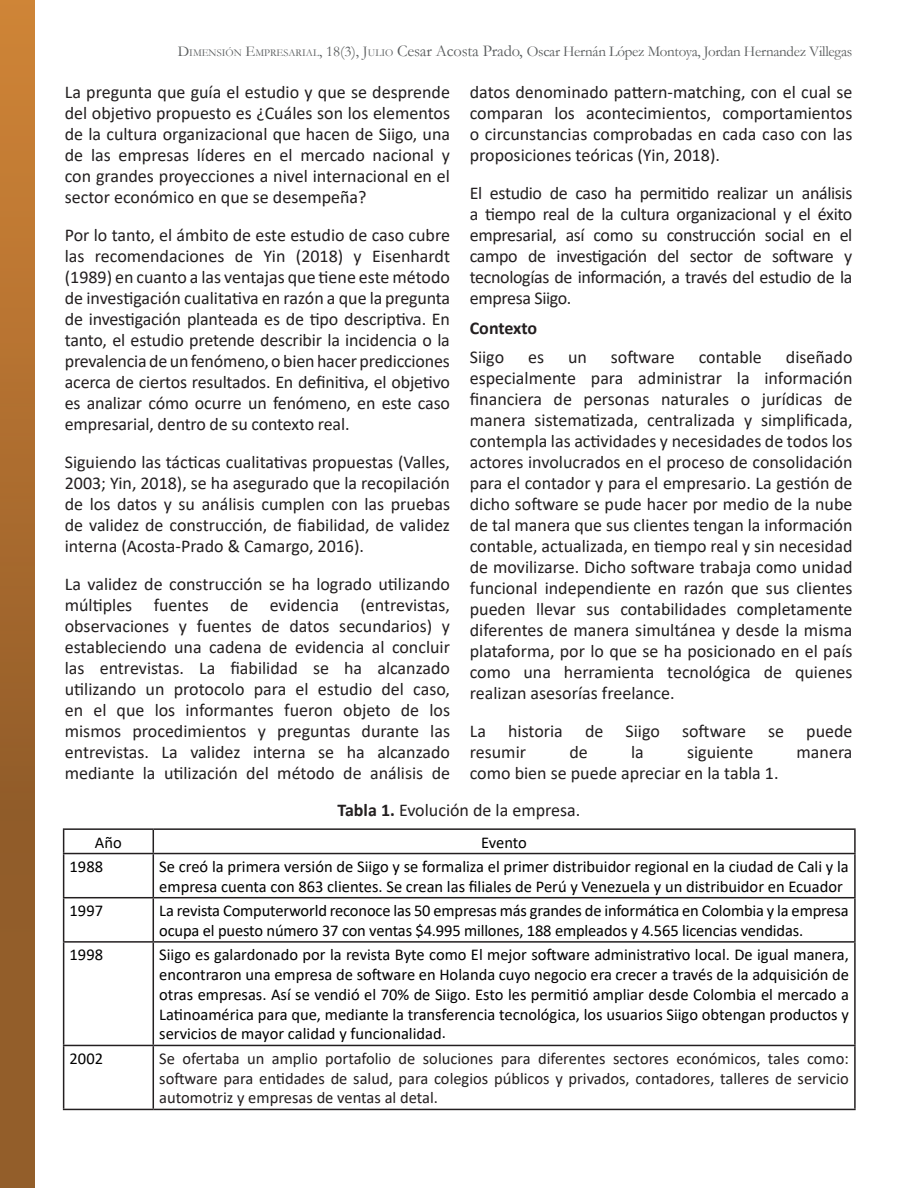
<style>
.page{position:relative;width:918px;height:1188px;background:#fff}
.page>*{position:absolute;margin:0;border:0;box-sizing:border-box;transform-origin:0 0}
.columnas{font:18px/21px "Calibri";color:#231f20;text-align:justify}
.columnas-2{font:700 18px "Calibri";color:#231f20}
.Normal__Web{font:16.5px/19.8px "Calibri";color:#000}
.t1{font:16.5px/19.8px "Calibri";color:#231f20;text-align:justify}
.t2{font:15px "Garamond";letter-spacing:-.02em;color:#585b5c}
.s1{font-style:inherit}
.s2{font-size:10.5px}
.s3{font-size:16.5px}
.s4{font-weight:700}
</style>
<div class="page">
<img style="left:0;top:0;width:35px;height:1188px">
<hr style="left:63px;top:828px;width:90px;height:2px;background:#231f20">
<svg style="left:63px;top:830px;width:1px;height:23px"></svg>
<hr style="left:153px;top:828px;width:703px;height:2px;background:#231f20">
<svg style="left:153px;top:830px;width:1px;height:23px"></svg>
<hr style="left:854px;top:830px;width:2px;height:23px;background:#231f20">
<hr style="left:63px;top:853px;width:90px;height:1px;background:#231f20">
<hr style="left:63px;top:854px;width:1px;height:43px;background:#231f20">
<hr style="left:153px;top:853px;width:703px;height:1px;background:#231f20">
<hr style="left:153px;top:854px;width:1px;height:43px;background:#231f20">
<hr style="left:854px;top:854px;width:2px;height:43px;background:#231f20">
<hr style="left:63px;top:897px;width:90px;height:1px;background:#231f20">
<hr style="left:63px;top:898px;width:1px;height:43px;background:#231f20">
<hr style="left:153px;top:897px;width:703px;height:1px;background:#231f20">
<hr style="left:153px;top:898px;width:1px;height:43px;background:#231f20">
<hr style="left:854px;top:898px;width:2px;height:43px;background:#231f20">
<hr style="left:63px;top:941px;width:90px;height:2px;background:#231f20">
<hr style="left:63px;top:943px;width:1px;height:102px;background:#231f20">
<hr style="left:153px;top:941px;width:703px;height:2px;background:#231f20">
<hr style="left:153px;top:943px;width:1px;height:102px;background:#231f20">
<hr style="left:854px;top:943px;width:2px;height:102px;background:#231f20">
<hr style="left:63px;top:1045px;width:90px;height:1px;background:#231f20">
<hr style="left:63px;top:1046px;width:1px;height:63px;background:#231f20">
<hr style="left:153px;top:1045px;width:703px;height:1px;background:#231f20">
<hr style="left:153px;top:1046px;width:1px;height:63px;background:#231f20">
<hr style="left:854px;top:1046px;width:2px;height:63px;background:#231f20">
<hr style="left:63px;top:1109px;width:90px;height:1px;background:#231f20">
<hr style="left:153px;top:1109px;width:703px;height:1px;background:#231f20">
<p class="t2" style="left:178px;top:42px;width:676px"><span class="s1">D</span><span class="s2">IMENSIÓN</span> <span class="s1">E</span><span class="s2">MPRESARIAL</span><span class="s1">, 18(3), J</span><span class="s2">ULIO</span> <span class="s3">Cesar Acosta Prado,</span> Oscar Hernán López Montoya, Jordan Hernandez Villegas</p>
<p class="columnas" style="left:65px;top:81px;width:387px">La pregunta que guía el estudio y que se desprende del objetivo propuesto es ¿Cuáles son los elementos de la cultura organizacional que hacen de Siigo, una de las empresas líderes en el mercado nacional y con grandes proyecciones a nivel internacional en el sector económico en que se desempeña?</p>
<p class="columnas" style="left:65px;top:224px;width:387px">Por lo tanto, el ámbito de este estudio de caso cubre las recomendaciones de Yin (2018) y Eisenhardt (1989) en cuanto a las ventajas que tiene este método de investigación cualitativa en razón a que la pregunta de investigación planteada es de tipo descriptiva. En tanto, el estudio pretende describir la incidencia o la prevalencia de un fenómeno, o bien hacer predicciones acerca de ciertos resultados. En definitiva, el objetivo es analizar cómo ocurre un fenómeno, en este caso empresarial, dentro de su contexto real.</p>
<p class="columnas" style="left:65px;top:451px;width:387px">Siguiendo las tácticas cualitativas propuestas (Valles, 2003; Yin, 2018), se ha asegurado que la recopilación de los datos y su análisis cumplen con las pruebas de validez de construcción, de fiabilidad, de validez interna (Acosta-Prado &amp; Camargo, 2016).</p>
<p class="columnas" style="left:65px;top:573px;width:387px">La validez de construcción se ha logrado utilizando múltiples fuentes de evidencia (entrevistas, observaciones y fuentes de datos secundarios) y estableciendo una cadena de evidencia al concluir las entrevistas. La fiabilidad se ha alcanzado utilizando un protocolo para el estudio del caso, en el que los informantes fueron objeto de los mismos procedimientos y preguntas durante las entrevistas. La validez interna se ha alcanzado mediante la utilización del método de análisis de</p>
<p class="columnas" style="left:470px;top:81px;width:384px">datos denominado pattern-matching, con el cual se comparan los acontecimientos, comportamientos o circunstancias comprobadas en cada caso con las proposiciones teóricas (Yin, 2018).</p>
<p class="columnas" style="left:470px;top:182px;width:384px">El estudio de caso ha permitido realizar un análisis a tiempo real de la cultura organizacional y el éxito empresarial, así como su construcción social en el campo de investigación del sector de software y tecnologías de información, a través del estudio de la empresa Siigo.</p>
<p class="columnas-2" style="left:470px;top:315px;width:69px">Contexto</p>
<p class="columnas" style="left:470px;top:346px;width:36px">Siigo</p>
<p class="columnas" style="left:528px;top:346px;width:18px">es</p>
<p class="columnas" style="left:568px;top:346px;width:20px">un</p>
<p class="columnas" style="left:611px;top:346px;width:65px">software</p>
<p class="columnas" style="left:699px;top:346px;width:65px">contable</p>
<p class="columnas" style="left:470px;top:346px;width:384px;text-indent:316px">diseñado especialmente para administrar la información financiera de personas naturales o jurídicas de manera sistematizada, centralizada y simplificada, contempla las actividades y necesidades de todos los actores involucrados en el proceso de consolidación para el contador y para el empresario. La gestión de dicho software se pude hacer por medio de la nube de tal manera que sus clientes tengan la información contable, actualizada, en tiempo real y sin necesidad de movilizarse. Dicho software trabaja como unidad funcional independiente en razón que sus clientes pueden llevar sus contabilidades completamente diferentes de manera simultánea y desde la misma plataforma, por lo que se ha posicionado en el país como una herramienta tecnológica de quienes realizan asesorías freelance.</p>
<p class="columnas" style="left:470px;top:720px;width:384px">La historia de Siigo software se puede resumir</p>
<p class="columnas" style="left:569px;top:741px;width:20px">de</p>
<p class="columnas" style="left:631px;top:741px;width:14px">la</p>
<p class="columnas" style="left:687px;top:741px;width:68px">siguiente</p>
<p class="columnas" style="left:797px;top:741px;width:57px">manera</p>
<p class="columnas" style="left:470px;top:762px;width:310px">como bien se puede apreciar en la tabla 1.</p>
<p class="columnas" style="left:338px;top:799px;width:244px"><span class="s4">Tabla 1.</span> Evolución de la empresa.</p>
<p class="Normal__Web" style="left:95px;top:832px;width:28px">Año</p>
<p class="Normal__Web" style="left:481px;top:832px;width:47px">Evento</p>
<p class="Normal__Web" style="left:70px;top:856px;width:35px">1988</p>
<p class="Normal__Web" style="left:159px;top:856px;width:691px">Se creó la primera versión de Siigo y se formaliza el primer distribuidor regional en la ciudad de Cali y la empresa cuenta con 863 clientes. Se crean las filiales de Perú y Venezuela y un distribuidor en Ecuador</p>
<p class="Normal__Web" style="left:70px;top:900px;width:35px">1997</p>
<p class="Normal__Web" style="left:159px;top:900px;width:691px">La revista Computerworld reconoce las 50 empresas más grandes de informática en Colombia y la empresa ocupa el puesto número 37 con ventas $4.995 millones, 188 empleados y 4.565 licencias vendidas.</p>
<p class="Normal__Web" style="left:70px;top:944px;width:35px">1998</p>
<p class="Normal__Web" style="left:159px;top:944px;width:691px;text-align:justify">Siigo es galardonado por la revista Byte como El mejor software administrativo local. De igual manera, encontraron una empresa de software en Holanda cuyo negocio era crecer a través de la adquisición de otras empresas. Así se vendió el 70% de Siigo. Esto les permitió ampliar desde Colombia el mercado a Latinoamérica para que, mediante la transferencia tecnológica, los usuarios Siigo obtengan productos y servicios de mayor calidad y funcionalidad.</p>
<p class="Normal__Web" style="left:70px;top:1048px;width:35px">2002</p>
<p class="t1" style="left:159px;top:1048px;width:691px">Se ofertaba un amplio portafolio de soluciones para diferentes sectores económicos, tales como: software para entidades de salud, para colegios públicos y privados, contadores, talleres de servicio automotriz y empresas de ventas al detal.</p>
</div>
